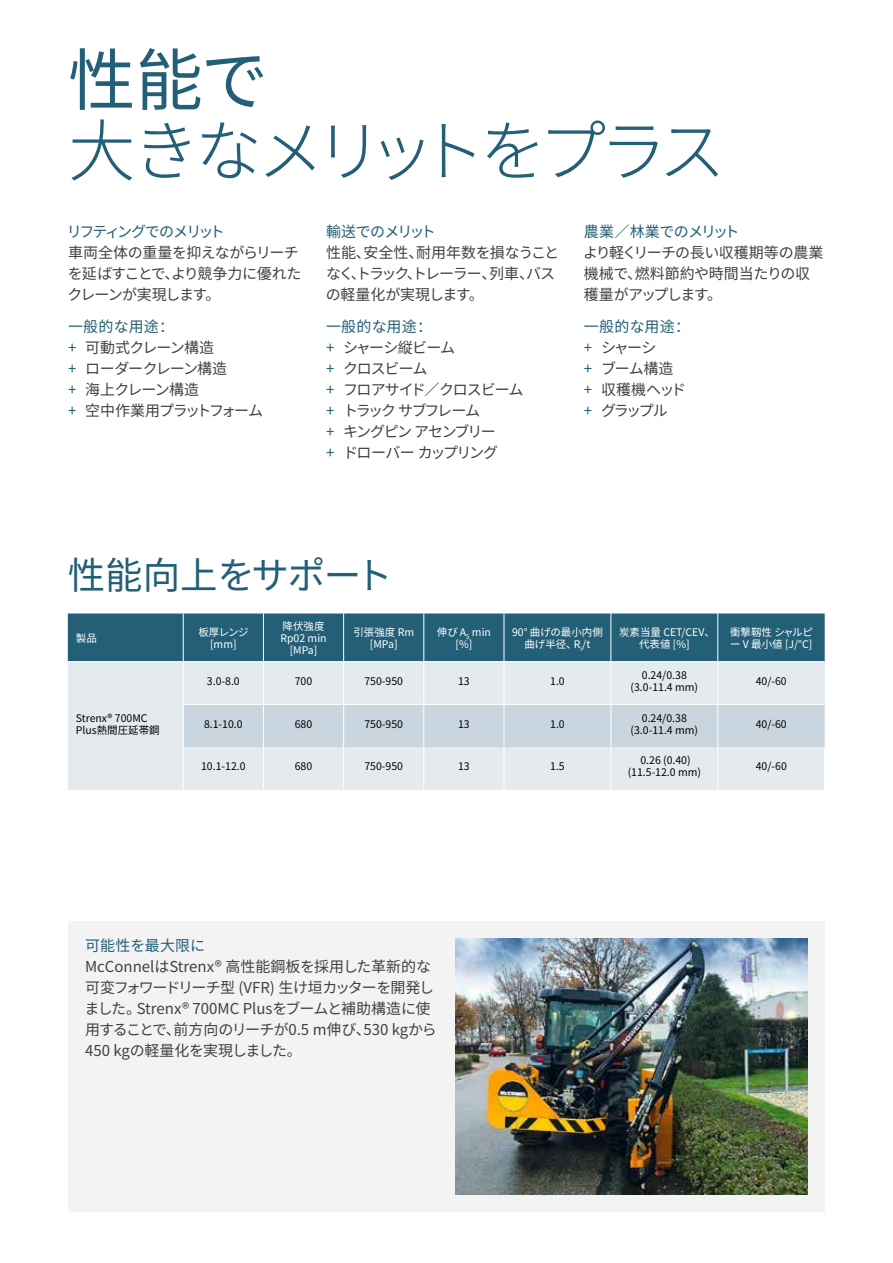
<style>
.page{position:relative;width:893px;height:1263px;background:#fff}
.page>*{position:absolute;margin:0;border:0;box-sizing:border-box;transform-origin:0 0}
.t1{font:300 67.5px "Noto Sans CJ Ksc";letter-spacing:-.11em;color:#235f77}
.t2{font:67.5px "Noto Sans CJ Ksc";color:#235f77}
.t3{font:37.5px "Noto Sans CJ Ksc";letter-spacing:-.02em;color:#235f77}
.t4{font:15px/21px "Noto Sans CJ Ksc";letter-spacing:-.045em;color:#414045}
.t5{font:15px/21px "Noto Sans CJ Ksc";letter-spacing:-.01em;color:#414045}
.t6{font:15px/21px "Noto Sans CJ Ksc";letter-spacing:-.075em;color:#414045}
.t7{font:15px/21px "Noto Sans CJ Ksc";letter-spacing:-.065em;color:#414045}
.t8{font:15px "Noto Sans CJ Ksc";letter-spacing:-.06em;color:#235f77}
.t9{font:15px "Noto Sans CJ Ksc";letter-spacing:-.125em;color:#235f77}
.t10{font:15px "Noto Sans CJ Ksc";letter-spacing:.015em;color:#235f77}
.t11{font:10.5px/12px "Noto Sans CJ Ksc";color:#000;text-align:center}
.t12{font:10.5px/12px "Noto Sans CJ Ksc";color:#fff;text-align:center}
.s1{color:#235f77}
</style>
<div class="page">
<div style="left:68px;top:922px;width:757px;height:290px;background:#f4f3f4"></div>
<img style="left:455px;top:939px;width:353px;height:256px">
<div style="left:68px;top:613px;width:757px;height:48px;background:#235f77"></div>
<div style="left:68px;top:662px;width:757px;height:128px;background:#e4eaee"></div>
<div style="left:184px;top:705px;width:641px;height:42px;background:#cad6df"></div>
<hr style="left:183px;top:613px;width:1px;height:48px;background:#fff">
<hr style="left:263px;top:613px;width:1px;height:48px;background:#fff">
<hr style="left:343px;top:613px;width:1px;height:48px;background:#fff">
<hr style="left:424px;top:613px;width:1px;height:48px;background:#fff">
<hr style="left:504px;top:613px;width:1px;height:48px;background:#fff">
<hr style="left:611px;top:613px;width:1px;height:48px;background:#fff">
<hr style="left:717px;top:613px;width:1px;height:48px;background:#fff">
<hr style="left:183px;top:662px;width:1px;height:42px;background:#fff">
<hr style="left:263px;top:662px;width:1px;height:42px;background:#fff">
<hr style="left:343px;top:662px;width:1px;height:42px;background:#fff">
<hr style="left:424px;top:662px;width:1px;height:42px;background:#fff">
<hr style="left:504px;top:662px;width:1px;height:42px;background:#fff">
<hr style="left:611px;top:662px;width:1px;height:42px;background:#fff">
<hr style="left:717px;top:662px;width:1px;height:42px;background:#fff">
<hr style="left:183px;top:704px;width:1px;height:43px;background:#fff">
<hr style="left:263px;top:705px;width:1px;height:42px;background:#fff">
<hr style="left:343px;top:705px;width:1px;height:42px;background:#fff">
<hr style="left:424px;top:705px;width:1px;height:42px;background:#fff">
<hr style="left:504px;top:705px;width:1px;height:42px;background:#fff">
<hr style="left:611px;top:705px;width:1px;height:42px;background:#fff">
<hr style="left:717px;top:705px;width:1px;height:42px;background:#fff">
<hr style="left:183px;top:704px;width:80px;height:1px;background:#fff">
<hr style="left:263px;top:704px;width:81px;height:1px;background:#fff">
<hr style="left:344px;top:704px;width:80px;height:1px;background:#fff">
<hr style="left:424px;top:704px;width:80px;height:1px;background:#fff">
<hr style="left:504px;top:704px;width:107px;height:1px;background:#fff">
<hr style="left:611px;top:704px;width:107px;height:1px;background:#fff">
<hr style="left:718px;top:704px;width:107px;height:1px;background:#fff">
<hr style="left:183px;top:747px;width:1px;height:43px;background:#fff">
<hr style="left:263px;top:747px;width:1px;height:43px;background:#fff">
<hr style="left:343px;top:747px;width:1px;height:43px;background:#fff">
<hr style="left:424px;top:747px;width:1px;height:43px;background:#fff">
<hr style="left:504px;top:747px;width:1px;height:43px;background:#fff">
<hr style="left:611px;top:747px;width:1px;height:43px;background:#fff">
<hr style="left:717px;top:747px;width:1px;height:43px;background:#fff">
<hr style="left:824px;top:747px;width:1px;height:43px;background:#fff">
<h1 class="t2" style="left:68px;top:42px;width:202px">性能で</h1>
<h1 class="t1" style="left:68px;top:113px;width:659px">大きなメリットをプラス</h1>
<h3 class="t9" style="left:67px;top:223px;width:159px">リフティングでのメリット</h3>
<h3 class="t4" style="left:68px;top:243px;width:235px">車両全体の重量を抑えながらリーチを延ばすことで、より競争力に優れたクレーンが実現します。</h3>
<h3 class="t4" style="left:68px;top:316px;width:197px"><span class="s1">一般的な用途：<br>+</span> 可動式クレーン構造<br><span class="s1">+</span> ローダークレーン構造<br><span class="s1">+</span> 海上クレーン構造<br><span class="s1">+</span> 空中作業用プラットフォーム</h3>
<h3 class="t8" style="left:326px;top:223px;width:111px">輸送でのメリット</h3>
<h3 class="t7" style="left:326px;top:243px;width:235px">性能、安全性、耐用年数を損なうことなく、トラック、トレーラー、列車、バスの軽量化が実現します。</h3>
<h3 class="t6" style="left:326px;top:316px;width:199px"><span class="s1">一般的な用途：<br>+</span> シャーシ縦ビーム<br><span class="s1">+</span> クロスビーム<br><span class="s1">+</span> フロアサイド／クロスビーム<span class="s1">+</span> トラック サブフレーム<br><span class="s1">+</span> キングピン アセンブリー<br><span class="s1">+</span> ドローバー カップリング</h3>
<h3 class="t8" style="left:584px;top:223px;width:157px">農業／林業でのメリット</h3>
<h3 class="t4" style="left:583px;top:243px;width:242px">より軽くリーチの長い収穫期等の農業機械で、燃料節約や時間当たりの収穫量がアップします。</h3>
<h3 class="t4" style="left:584px;top:316px;width:108px"><span class="s1">一般的な用途：+</span> シャーシ<br><span class="s1">+</span> ブーム構造<br><span class="s1">+</span> 収穫機ヘッド<span class="s1">+</span> グラップル</h3>
<h2 class="t3" style="left:68px;top:554px;width:326px">性能向上をサポート</h2>
<p class="t12" style="left:76px;top:632px;width:22px">製品</p>
<p class="t12" style="left:198px;top:626px;width:52px">板厚レンジ[mm]</p>
<p class="t12" style="left:280px;top:620px;width:48px">降伏強度<br>Rp02 min [MPa]</p>
<p class="t12" style="left:353px;top:626px;width:62px">引張強度 Rm [MPa]</p>
<p class="t12" style="left:437px;top:626px;width:56px">伸び A<sub>5</sub> min [%]</p>
<p class="t12" style="left:512px;top:626px;width:92px">90° 曲げの最小内側曲げ半径、R<sub>i</sub>/t</p>
<p class="t12" style="left:619px;top:626px;width:97px">炭素当量 CET/CEV、代表値 [%]</p>
<p class="t12" style="left:730px;top:626px;width:84px;text-align:left">衝撃靱性 シャルピー V 最小値 [J/°C]</p>
<p class="t11" style="left:76px;top:712px;width:85px;text-align:left">Strenx® 700MC<br>Plus熱間圧延帯鋼</p>
<p class="t11" style="left:207px;top:675px;width:34px">3.0-8.0</p>
<p class="t11" style="left:295px;top:675px;width:19px">700</p>
<p class="t11" style="left:364px;top:675px;width:40px">750-950</p>
<p class="t11" style="left:458px;top:675px;width:13px">13</p>
<p class="t11" style="left:550px;top:675px;width:16px">1.0</p>
<p class="t11" style="left:631px;top:669px;width:69px">0.24/0.38 (3.0-11.4 mm)</p>
<p class="t11" style="left:756px;top:675px;width:33px">40/-60</p>
<p class="t11" style="left:204px;top:718px;width:40px">8.1-10.0</p>
<p class="t11" style="left:295px;top:718px;width:19px">680</p>
<p class="t11" style="left:364px;top:718px;width:40px">750-950</p>
<p class="t11" style="left:458px;top:718px;width:13px">13</p>
<p class="t11" style="left:550px;top:718px;width:16px">1.0</p>
<p class="t11" style="left:631px;top:712px;width:69px">0.24/0.38 (3.0-11.4 mm)</p>
<p class="t11" style="left:756px;top:718px;width:33px">40/-60</p>
<p class="t11" style="left:201px;top:761px;width:46px">10.1-12.0</p>
<p class="t11" style="left:295px;top:761px;width:19px">680</p>
<p class="t11" style="left:364px;top:761px;width:40px">750-950</p>
<p class="t11" style="left:458px;top:761px;width:13px">13</p>
<p class="t11" style="left:550px;top:761px;width:16px">1.5</p>
<p class="t11" style="left:628px;top:755px;width:75px">0.26 (0.40) (11.5-12.0 mm)</p>
<p class="t11" style="left:756px;top:761px;width:33px">40/-60</p>
<h3 class="t10" style="left:85px;top:937px;width:122px">可能性を最大限に</h3>
<h3 class="t5" style="left:85px;top:956px;width:354px">McConnelはStrenx® 高性能鋼板を採用した革新的な可変フォワードリーチ型 (VFR) 生け垣カッターを開発しました。Strenx® 700MC Plusをブームと補助構造に使用することで、前方向のリーチが0.5 m伸び、530 kgから<br>450 kgの軽量化を実現しました。</h3>
</div>
